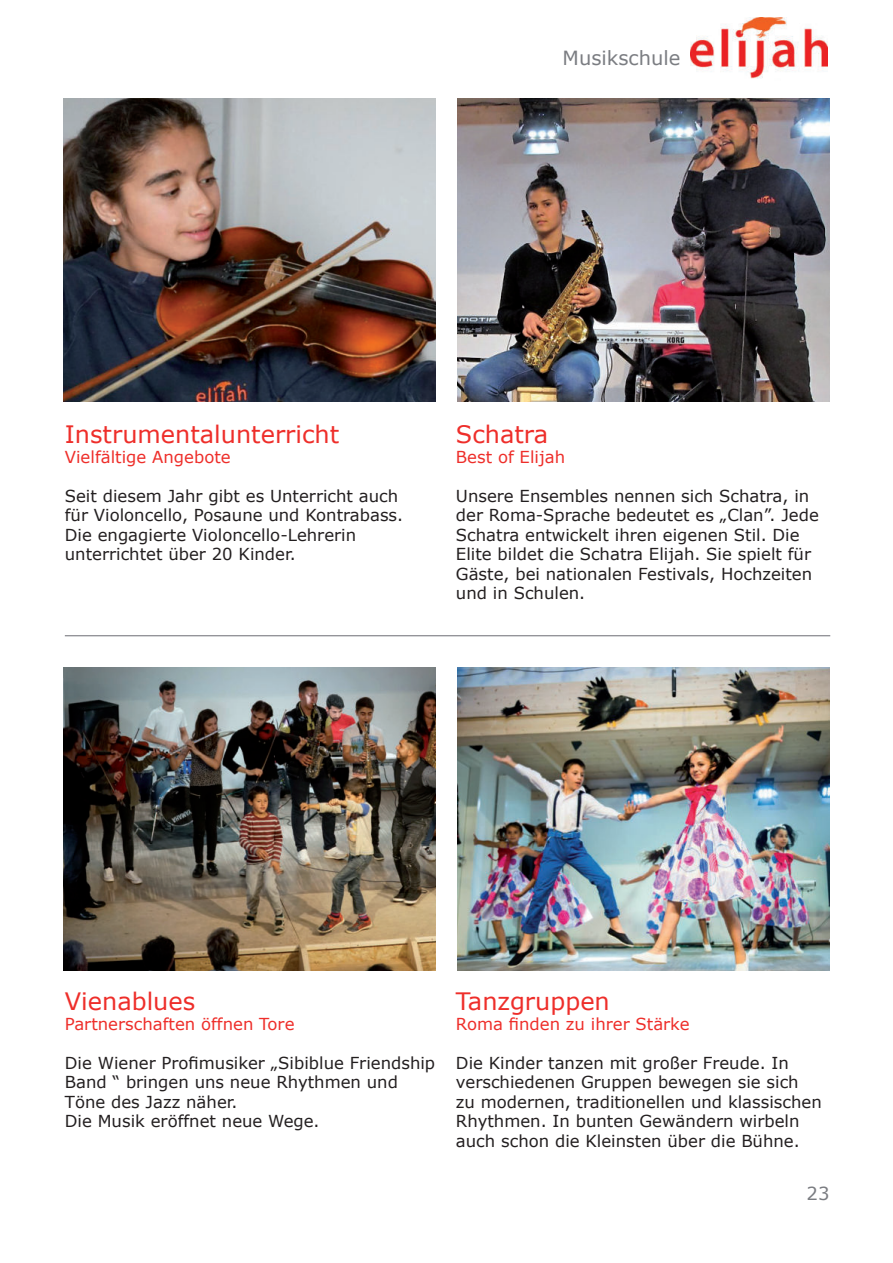
<style>
.page{position:relative;width:893px;height:1263px;background:#fff}
.page>*{position:absolute;margin:0;border:0;box-sizing:border-box;transform-origin:0 0}
.t1{font:24px "Verdana";color:#ee2e2a}
.t2{font:19.5px "Verdana";color:#7b7d82}
.t3{font:18px "Verdana";color:#7a7c81}
.t4{font:16.5px/19.5px "Verdana";color:#231f20}
.t5{font:16.5px "Verdana";color:#ee2e2a}
</style>
<div class="page">
<img style="left:691px;top:17px;width:137px;height:62px">
<hr style="left:65px;top:635px;width:765px;height:1px;background:#7c7d83">
<img style="left:64px;top:99px;width:372px;height:303px">
<img style="left:457px;top:99px;width:372px;height:303px">
<img style="left:457px;top:667px;width:372px;height:304px">
<img style="left:64px;top:667px;width:372px;height:304px">
<p class="t2" style="left:563px;top:49px;width:119px">Musikschule</p>
<h1 class="t1" style="left:65px;top:423px;width:276px">Instrumentalunterricht</h1>
<p class="t5" style="left:65px;top:449px;width:167px">Vielfältige Angebote</p>
<p class="t4" style="left:65px;top:487px;width:340px">Seit diesem Jahr gibt es Unterricht auch für Violoncello, Posaune und Kontrabass.<br>Die engagierte Violoncello-Lehrerin unterrichtet über 20 Kinder.</p>
<h1 class="t1" style="left:456px;top:423px;width:94px">Schatra</h1>
<p class="t5" style="left:456px;top:449px;width:111px">Best of Elijah</p>
<p class="t4" style="left:456px;top:487px;width:364px">Unsere Ensembles nennen sich Schatra, in der Roma-Sprache bedeutet es „Clan”. Jede Schatra entwickelt ihren eigenen Stil. Die Elite bildet die Schatra Elijah. Sie spielt für Gäste, bei nationalen Festivals, Hochzeiten und in Schulen.</p>
<h1 class="t1" style="left:65px;top:990px;width:132px">Vienablues</h1>
<p class="t5" style="left:65px;top:1016px;width:231px">Partnerschaften öffnen Tore</p>
<p class="t4" style="left:65px;top:1052px;width:372px">Die Wiener Profimusiker „Sibiblue Friendship Band “ bringen uns neue Rhythmen und Töne des Jazz näher.<br>Die Musik eröffnet neue Wege.</p>
<h1 class="t1" style="left:456px;top:990px;width:155px">Tanzgruppen</h1>
<p class="t5" style="left:456px;top:1013px;width:235px">Roma finden zu ihrer Stärke</p>
<p class="t4" style="left:456px;top:1054px;width:367px">Die Kinder tanzen mit großer Freude. In verschiedenen Gruppen bewegen sie sich zu modernen, traditionellen und klassischen Rhythmen. In bunten Gewändern wirbeln auch schon die Kleinsten über die Bühne.</p>
<p class="t3" style="left:806px;top:1185px;width:24px">23</p>
</div>
